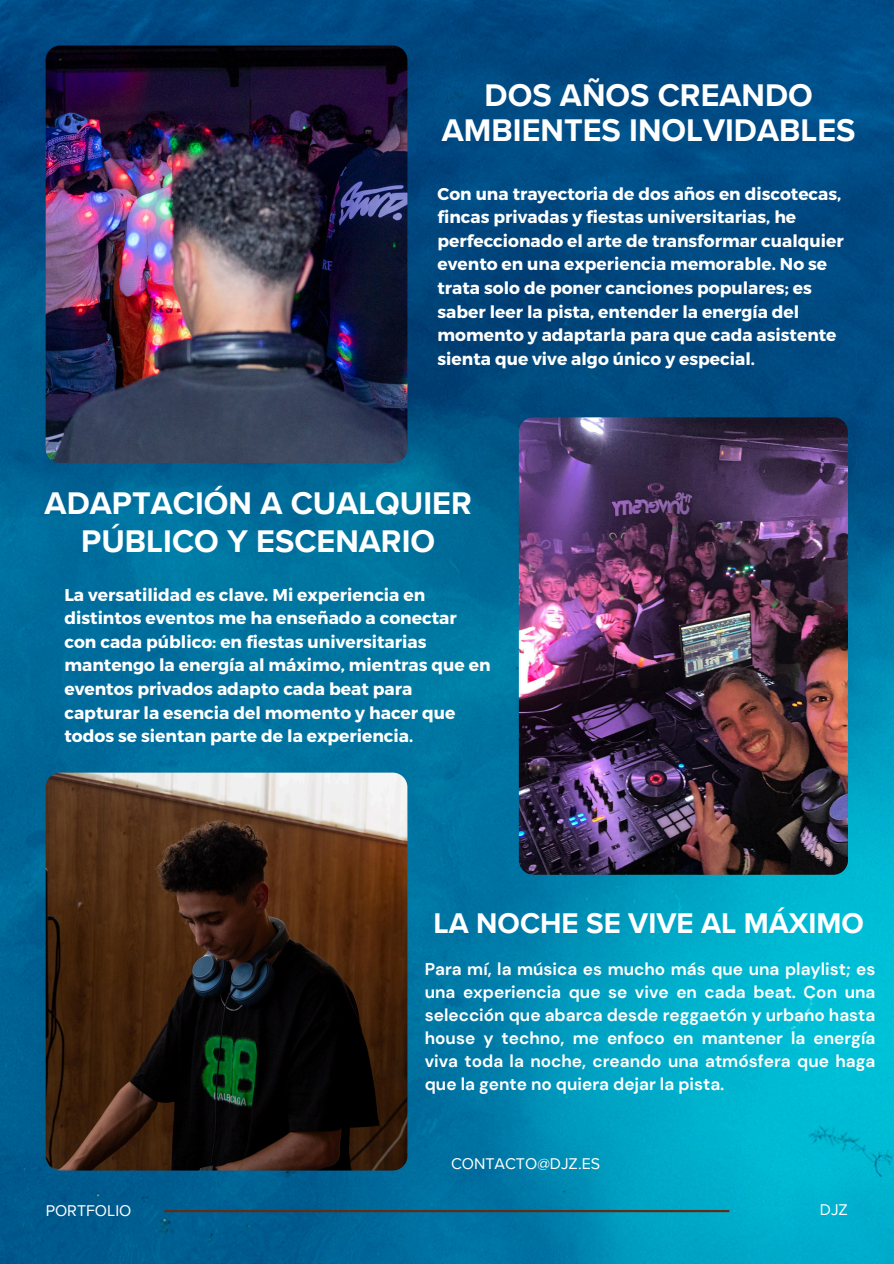
<style>
.page{position:relative;width:894px;height:1264px;background:#fff}
.page>*{position:absolute;margin:0;border:0;box-sizing:border-box;transform-origin:0 0}
.t1{font:700 32.25px/35.2px "Proxima Nova";color:#fff;text-align:center}
.t2{font:700 29.25px "Proxima Nova";color:#fff}
.t3{font:700 17.1px/23.7px "Montserrat";color:#fff}
.t4{font:700 17.1px/23.1px "DM Sans";color:#fff;text-align:justify}
.t5{font:16.05px "Proxima Nova";color:#fff}
</style>
<div class="page">
<img style="left:0;top:0;width:893px;height:1263px">
<img style="left:46px;top:46px;width:361px;height:417px;border-radius:15px">
<img style="left:518px;top:417px;width:329px;height:457px;border-radius:15px">
<img style="left:46px;top:772px;width:361px;height:398px;border-radius:15px">
<hr style="left:164px;top:1209px;width:565px;height:3px;background:#5a2e18">
<p class="t1" style="left:441px;top:78px;width:415px">DOS AÑOS CREANDO<br>AMBIENTES INOLVIDABLES</p>
<p class="t3" style="left:437px;top:181px;width:407px">Con una trayectoria de dos años en discotecas, fincas privadas y fiestas universitarias, he perfeccionado el arte de transformar cualquier evento en una experiencia memorable. No se trata solo de poner canciones populares; es saber leer la pista, entender la energía del momento y adaptarla para que cada asistente sienta que vive algo único y especial.</p>
<h2 class="t1" style="left:45px;top:484px;width:428px;line-height:38.2px">ADAPTACIÓN A CUALQUIER<br>PÚBLICO Y ESCENARIO</h2>
<h1 class="t3" style="left:64px;top:581px;width:427px">La versatilidad es clave. Mi experiencia en distintos eventos me ha enseñado a conectar con cada público: en fiestas universitarias mantengo la energía al máximo, mientras que en eventos privados adapto cada beat para capturar la esencia del momento y hacer que todos se sientan parte de la experiencia.</h1>
<h2 class="t2" style="left:433px;top:905px;width:432px">LA NOCHE SE VIVE AL MÁXIMO</h2>
<p class="t4" style="left:424px;top:957px;width:452px">Para mí, la música es mucho más que una playlist; es una experiencia que se vive en cada beat. Con una selección que abarca desde reggaetón y urbano hasta house y techno, me enfoco en mantener la energía viva toda la noche, creando una atmósfera que haga que la gente no quiera dejar la pista.</p>
<p class="t5" style="left:451px;top:1153px;width:150px">CONTACTO@DJZ.ES</p>
<h1 class="t5" style="left:46px;top:1201px;width:87px">PORTFOLIO</h1>
<p class="t5" style="left:819px;top:1200px;width:30px">DJZ</p>
</div>
